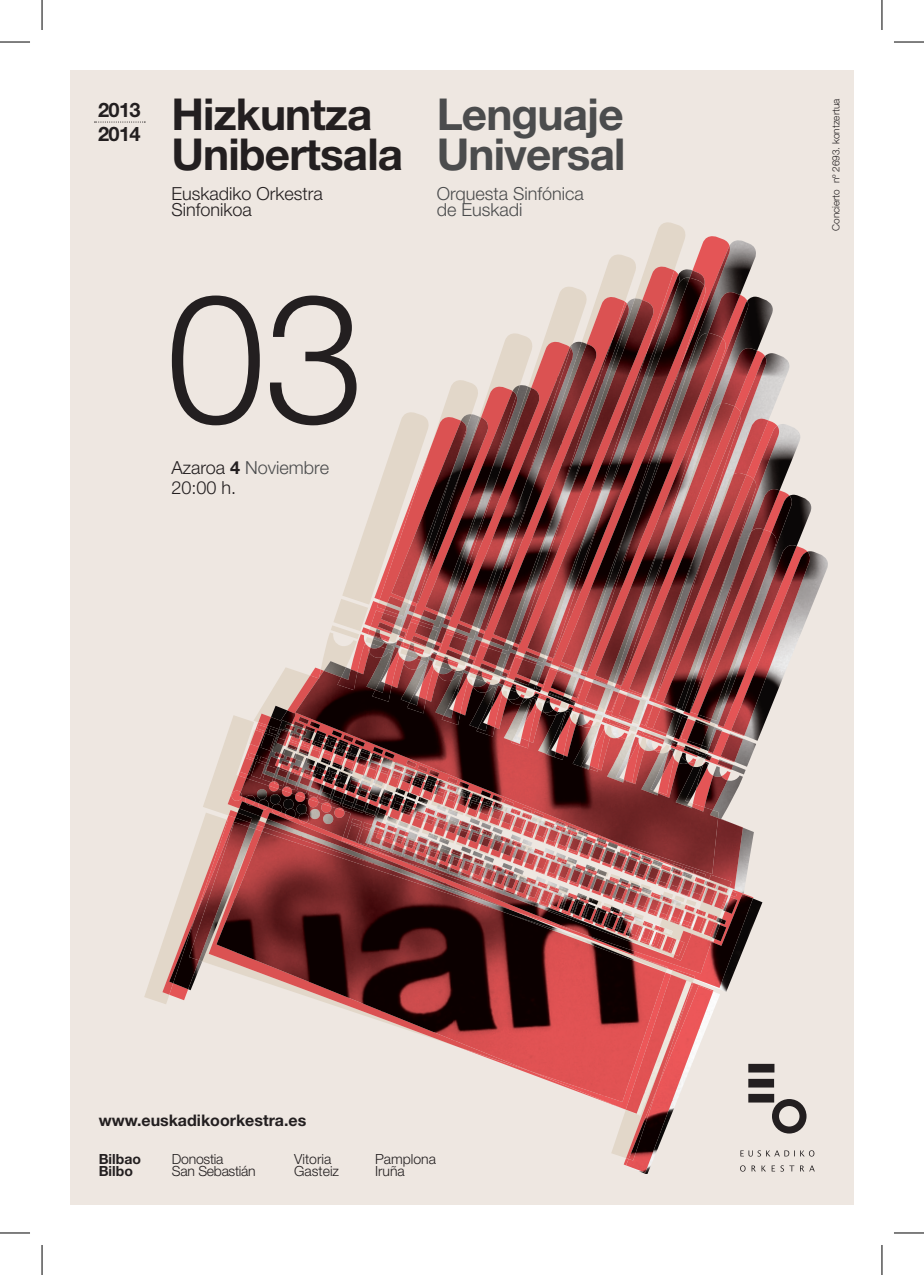
<style>
.page{position:relative;width:924px;height:1275px;background:#fff}
.page>*{position:absolute;margin:0;border:0;box-sizing:border-box;transform-origin:0 0}
.t1{font:300 180px "Helvetica Neue LT Std";color:#231f20}
.t2{font:700 44px/40px "Helvetica Neue LT Std";letter-spacing:-.02em;color:#231f20}
.t3{font:700 44px/40px "Helvetica Neue LT Std";letter-spacing:-.02em;color:#4b4c4d}
.t4{font:700 20px/24px "Helvetica Neue LT Std";letter-spacing:-.03em;color:#231f20}
.t5{font:300 18px/20px "Helvetica Neue LT Std";color:#231f20}
.t6{font:300 18px/16px "Helvetica Neue LT Std";color:#4b4c4d}
.t7{font:700 16px "Helvetica Neue LT Std";color:#231f20}
.t8{font:300 14px/12px "Helvetica Neue LT Std";color:#231f20}
.t9{font:300 14px/12px "Helvetica Neue LT Std";letter-spacing:-.02em;color:#231f20}
.t10{font:700 14px/12px "Helvetica Neue LT Std";color:#231f20}
.t11{font:300 10px "Helvetica Neue LT Std";color:#231f20}
.s1{font-weight:700}
.s2{color:#4b4c4d}
</style>
<div class="page">
<div style="left:70px;top:70px;width:783px;height:1134px;background:#eee7e1"></div>
<svg style="left:94px;top:122px;width:51px;height:1px"></svg>
<img style="left:729px;top:246px;width:81px;height:446px">
<img style="left:623px;top:1160px;width:30px;height:12px">
<svg style="left:144px;top:222px;width:585px;height:781px"></svg>
<svg style="left:162px;top:267px;width:609px;height:887px"></svg>
<img style="left:557px;top:278px;width:220px;height:479px">
<img style="left:423px;top:376px;width:160px;height:453px">
<img style="left:362px;top:510px;width:79px;height:301px">
<img style="left:294px;top:671px;width:75px;height:166px">
<img style="left:240px;top:710px;width:60px;height:109px">
<img style="left:169px;top:830px;width:69px;height:153px">
<img style="left:579px;top:751px;width:148px;height:169px">
<svg style="left:726px;top:880px;width:5px;height:7px"></svg>
<img style="left:601px;top:1091px;width:54px;height:69px">
<svg style="left:748px;top:1063px;width:58px;height:70px"></svg>
<svg style="left:739px;top:1150px;width:75px;height:21px"></svg>
<hr style="left:0;top:42px;width:30px;height:1px;background:#000">
<hr style="left:893px;top:42px;width:30px;height:1px;background:#000">
<hr style="left:0;top:1232px;width:30px;height:1px;background:#000">
<hr style="left:893px;top:1232px;width:30px;height:1px;background:#000">
<hr style="left:42px;top:0;width:1px;height:30px;background:#000">
<hr style="left:42px;top:1245px;width:1px;height:30px;background:#000">
<hr style="left:881px;top:0;width:1px;height:30px;background:#000">
<hr style="left:881px;top:1245px;width:1px;height:30px;background:#000">
<p class="t4" style="left:98px;top:98px;width:44px">2013<br>2014</p>
<h2 class="t2" style="left:171px;top:93px;width:233px">Hizkuntza<br>Unibertsala</h2>
<p class="t5" style="left:171px;top:185px;width:153px;line-height:16px">Euskadiko Orkestra<br>Sinfonikoa</p>
<h1 class="t1" style="left:166px;top:248px;width:200px">03</h1>
<p class="t5" style="left:171px;top:457px;width:159px">Azaroa <span class="s1">4</span> <span class="s2">Noviembre<br></span>20:00 h.</p>
<h2 class="t3" style="left:436px;top:93px;width:190px">Lenguaje<br>Universal</h2>
<p class="t6" style="left:436px;top:185px;width:149px">Orquesta Sinfónica de Euskadi</p>
<p class="t11" style="left:829px;top:231px;width:134px;rotate:-90deg">Concierto nº 2693. kontzertua</p>
<p class="t7" style="left:99px;top:1110px;width:209px">www.euskadikoorkestra.es</p>
<p class="t10" style="left:99px;top:1153px;width:44px">Bilbao<br>Bilbo</p>
<p class="t9" style="left:172px;top:1153px;width:85px">Donostia<br>San Sebastián</p>
<p class="t8" style="left:294px;top:1153px;width:46px">Vitoria<br>Gasteiz</p>
<p class="t8" style="left:375px;top:1153px;width:62px">Pamplona<br>Iruña</p>
</div>
